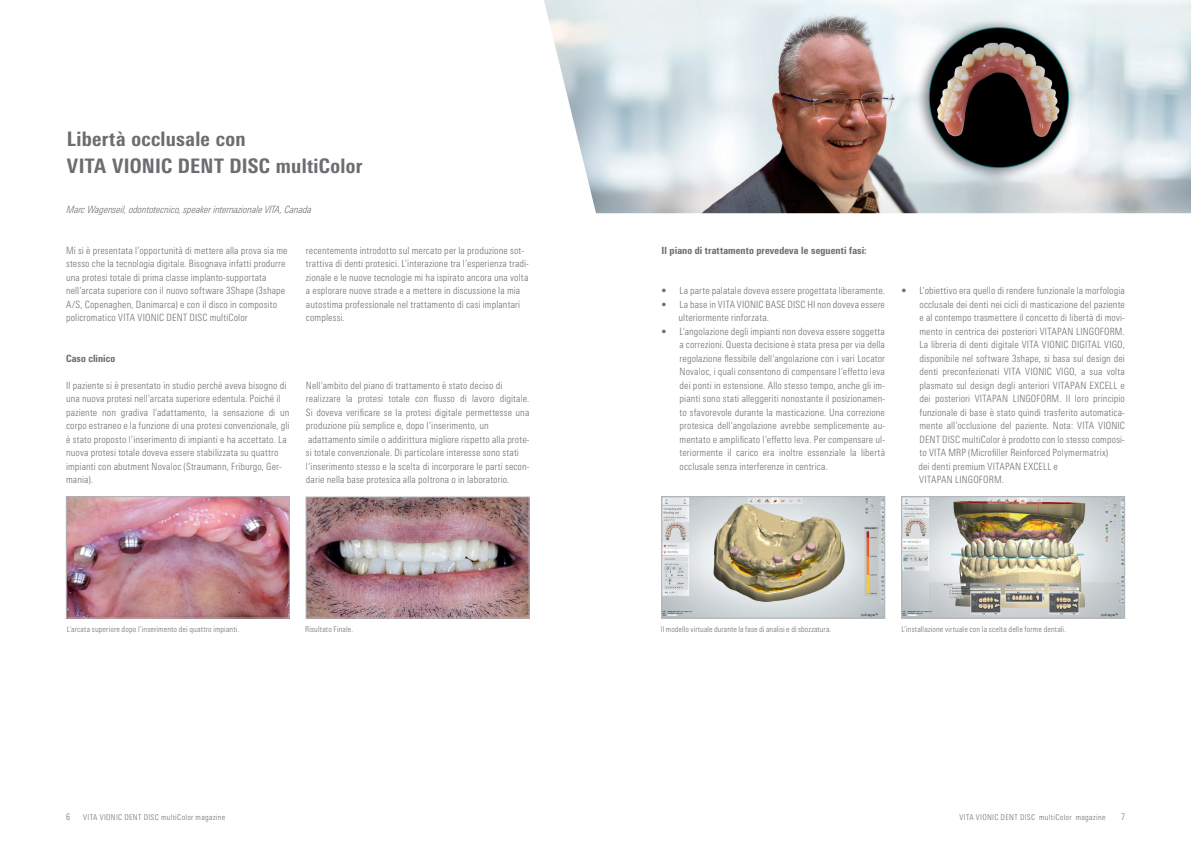
<style>
.page{position:relative;width:1191px;height:842px;background:#fff}
.page>*{position:absolute;margin:0;border:0;box-sizing:border-box;transform-origin:0 0}
.t1{font:800 condensed 20px/27px "Univers Next Pro";letter-spacing:.015em;color:#6c6d70}
.t2{font:300 condensed 10px/13.5px "Univers Next Pro";letter-spacing:.01em;color:#6c6d70}
.t3{font:italic 300 condensed 10px "Univers Next Pro";color:#6c6d70}
.t4{font:800 condensed 10px "Univers Next Pro";letter-spacing:.01em;color:#6c6d70}
.t5{font:300 condensed 9px "Univers Next Pro";color:#6c6d70}
.t6{font:300 condensed 8px "Univers Next Pro";letter-spacing:.02em;color:#6c6d70}
.t7{font:300 condensed 8px "Univers Next Pro";letter-spacing:.04em;color:#6c6d70}
</style>
<div class="page">
<img style="left:68px;top:498px;width:219px;height:118px">
<div style="left:66px;top:496px;width:223px;height:122px;border:1px solid #b2b3b7"></div>
<img style="left:663px;top:498px;width:220px;height:118px">
<div style="left:661px;top:496px;width:224px;height:122px;border:1px solid #b2b3b7"></div>
<img style="left:903px;top:498px;width:220px;height:118px">
<div style="left:901px;top:496px;width:224px;height:122px;border:1px solid #b2b3b7"></div>
<img style="left:308px;top:499px;width:219px;height:117px">
<div style="left:306px;top:497px;width:223px;height:121px;border:1px solid #b2b3b7"></div>
<img style="left:544px;top:0;width:647px;height:213px">
<h1 class="t1" style="left:67px;top:125px;width:297px">Libertà occlusale con<br>VITA VIONIC DENT DISC multiColor</h1>
<p class="t3" style="left:67px;top:204px;width:246px">Marc Wagenseil, odontotecnico, speaker internazionale VITA, Canada</p>
<p class="t2" style="left:66px;top:243px;width:223px">Mi si è presentata l‘opportunità di mettere alla prova sia me stesso che la tecnologia digitale. Bisognava infatti produrre una protesi totale di prima classe implanto-supportata nell‘arcata superiore con il nuovo software 3Shape (3shape A/S, Copenaghen, Danimarca) e con il disco in composito policromatico VITA VIONIC DENT DISC multiColor</p>
<p class="t2" style="left:306px;top:243px;width:224px">recentemente introdotto sul mercato per la produzione sot&shy;trattiva di denti protesici. L‘interazione tra l‘esperienza tradi&shy;zionale e le nuove tecnologie mi ha ispirato ancora una volta a esplorare nuove strade e a mettere in discussione la mia autostima professionale nel trattamento di casi implantari complessi.</p>
<p class="t4" style="left:66px;top:352px;width:51px">Caso clinico</p>
<p class="t2" style="left:66px;top:378px;width:225px">Il paziente si è presentato in studio perché aveva bisogno di una nuova protesi nell‘arcata superiore edentula. Poiché il paziente non gradiva l‘adattamento, la sensazione di un corpo estraneo e la funzione di una protesi convenzionale, gli è stato proposto l‘inserimento di impianti e ha accettato. La nuova protesi totale doveva essere stabilizzata su quattro impianti con abutment Novaloc (Straumann, Friburgo, Ger&shy;mania).</p>
<p class="t2" style="left:306px;top:378px;width:225px">Nell‘ambito del piano di trattamento è stato deciso di realizzare la protesi totale con flusso di lavoro digitale.<br>Si doveva verificare se la protesi digitale permettesse una produzione più semplice e, dopo l‘inserimento, un adattamento simile o addirittura migliore rispetto alla prote&shy;si totale convenzionale. Di particolare interesse sono stati l‘inserimento stesso e la scelta di incorporare le parti secon&shy;darie nella base protesica alla poltrona o in laboratorio.</p>
<p class="t4" style="left:661px;top:244px;width:207px">Il piano di trattamento prevedeva le seguenti fasi:</p>
<p class="t2" style="left:661px;top:284px;width:225px">• La parte palatale doveva essere progettata liberamente.</p>
<p class="t2" style="left:678px;top:297px;width:208px;text-indent:-17px">• La base in VITA VIONIC BASE DISC HI non doveva essere ulteriormente rinforzata.</p>
<p class="t2" style="left:679px;top:324px;width:207px;text-align:justify;text-indent:-18px">• L‘angolazione degli impianti non doveva essere soggetta a correzioni. Questa decisione è stata presa per via della regolazione flessibile dell‘angolazione con i vari Locator Novaloc, i quali consentono di compensare l‘effetto leva dei ponti in estensione. Allo stesso tempo, anche gli im&shy;pianti sono stati alleggeriti nonostante il posizionamen&shy;to sfavorevole durante la masticazione. Una correzione protesica dell‘angolazione avrebbe semplicemente au&shy;mentato e amplificato l‘effetto leva. Per compensare ul&shy;teriormente il carico era inoltre essenziale la libertà occlusale senza interferenze in centrica.</p>
<p class="t2" style="left:918px;top:284px;width:208px;text-indent:-17px">• L‘obiettivo era quello di rendere funzionale la morfologia occlusale dei denti nei cicli di masticazione del paziente e al contempo trasmettere il concetto di libertà di movi&shy;mento in centrica dei posteriori VITAPAN LINGOFORM.<br>La libreria di denti digitale VITA VIONIC DIGITAL VIGO, disponibile nel software 3shape, si basa sul design dei denti preconfezionati VITA VIONIC VIGO, a sua volta plasmato sul design degli anteriori VITAPAN EXCELL e dei posteriori VITAPAN LINGOFORM. Il loro principio funzionale di base è stato quindi trasferito automatica&shy;mente all‘occlusione del paziente. Nota: VITA VIONIC DENT DISC multiColor è prodotto con lo stesso composi&shy;to VITA MRP (Microfiller Reinforced Polymermatrix)<br>dei denti premium VITAPAN EXCELL e<br>VITAPAN LINGOFORM.</p>
<p class="t6" style="left:67px;top:624px;width:174px">L‘arcata superiore dopo l‘inserimento dei quattro impianti.</p>
<p class="t6" style="left:305px;top:624px;width:49px">Risultato Finale.</p>
<p class="t6" style="left:661px;top:624px;width:172px">Il modello virtuale durante la fase di analisi e di sbozzatura.</p>
<p class="t6" style="left:901px;top:624px;width:166px">L‘installazione virtuale con la scelta delle forme dentali.</p>
<p class="t5" style="left:66px;top:812px;width:5px">6</p>
<p class="t7" style="left:83px;top:813px;width:144px">VITA VIONIC DENT DISC multiColor magazine</p>
<p class="t7" style="left:959px;top:812px;width:148px">VITA VIONIC DENT DISC multiColor magazine</p>
<p class="t5" style="left:1121px;top:812px;width:5px">7</p>
</div>
